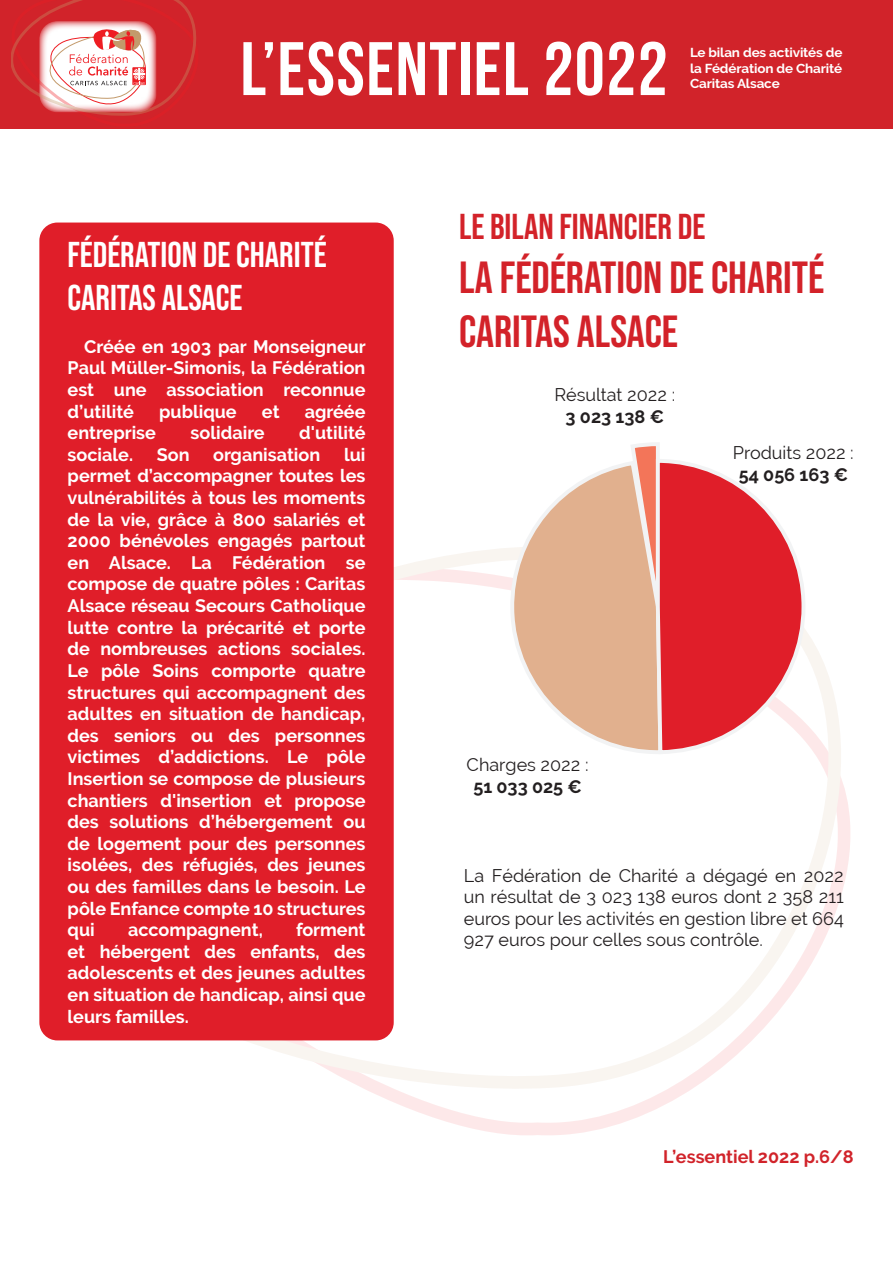
<style>
.page{position:relative;width:893px;height:1263px;background:#fff}
.page>*{position:absolute;margin:0;border:0;box-sizing:border-box;transform-origin:0 0}
.t1{font:75.6px "Bebas Neue";letter-spacing:.02em;color:#fff}
.t2{font:700 45px/54px "Bebas Neue Pro";color:#d32229}
.t3{font:700 36px "Bebas Neue Pro";color:#d32229}
.t4{font:700 35.85px/43px "Bebas Neue Pro";color:#fff}
.t5{font:700 18px/21.6px "Raleway";color:#fff;text-align:justify}
.t6{font:18px/21.6px "Raleway";color:#231f20;text-align:justify}
.t7{font:700 18px "Raleway";color:#231f20}
.t8{font:700 18px "Raleway";color:#d1232a}
.t9{font:700 12.9px/15.5px "Raleway";letter-spacing:-.01em;color:#fff;text-align:justify;scale:1.04 1}
</style>
<div class="page">
<svg style="left:411px;top:1109px;width:245px;height:26px"></svg>
<svg style="left:43px;top:548px;width:807px;height:561px"></svg>
<div style="left:0;top:0;width:893px;height:128px;background:#d1232a"></div>
<svg style="left:11px;top:0;width:185px;height:116px"></svg>
<div style="left:39px;top:223px;width:355px;height:817px;background:#e01e29;border-radius:18px"></div>
<svg style="left:507px;top:548px;width:147px;height:208px"></svg>
<svg style="left:511px;top:442px;width:149px;height:311px"></svg>
<svg style="left:654px;top:457px;width:153px;height:299px"></svg>
<h1 class="t1" style="left:240px;top:27px;width:429px">L’ESSENTIEL 2022</h1>
<p class="t9" style="left:690px;top:45px;width:148px">Le bilan des activités de la Fédération de Charité Caritas Alsace</p>
<h3 class="t4" style="left:68px;top:233px;width:261px">FÉDÉRATION DE CHARITÉ<br>CARITAS ALSACE</h3>
<p class="t5" style="left:68px;top:336px;width:300px;text-indent:17px">Créée en 1903 par Monseigneur Paul Müller-Simonis, la Fédération est une association reconnue d’utilité</p>
<p class="t5" style="left:159px;top:401px;width:79px">publique</p>
<p class="t5" style="left:262px;top:401px;width:19px">et</p>
<p class="t5" style="left:305px;top:401px;width:62px">agréée</p>
<p class="t5" style="left:68px;top:422px;width:90px">entreprise</p>
<p class="t5" style="left:191px;top:422px;width:75px">solidaire</p>
<p class="t5" style="left:299px;top:422px;width:68px">d'utilité</p>
<p class="t5" style="left:68px;top:444px;width:67px">sociale.</p>
<p class="t5" style="left:157px;top:444px;width:34px">Son</p>
<p class="t5" style="left:213px;top:444px;width:109px">organisation</p>
<p class="t5" style="left:68px;top:444px;width:299px;text-indent:276px">lui permet d’accompagner toutes les vulnérabilités à tous les moments de la vie, grâce à 800 salariés et 2000 bénévoles engagés partout en Alsace. La Fédération se compose de quatre pôles : Caritas Alsace réseau Secours Catholique lutte contre la précarité et porte de nombreuses actions sociales.<br>Le pôle Soins comporte quatre structures qui accompagnent des adultes en situation de handicap, des seniors ou des personnes victimes d’addictions. Le pôle Insertion se compose de plusieurs chantiers d'insertion et propose des solutions d’hébergement ou de logement pour des personnes isolées, des réfugiés, des jeunes ou des familles dans le besoin. Le pôle Enfance compte 10 structures qui</p>
<p class="t5" style="left:68px;top:919px;width:299px;text-indent:229px">forment et hébergent des enfants, des adolescents et des jeunes adultes en situation de handicap, ainsi que leurs familles.</p>
<p class="t5" style="left:128px;top:919px;width:136px">accompagnent,</p>
<h3 class="t3" style="left:459px;top:206px;width:248px">LE BILAN FINANCIER DE</h3>
<h2 class="t2" style="left:459px;top:250px;width:367px">LA FÉDÉRATION DE CHARITÉ<br>CARITAS ALSACE</h2>
<p class="t6" style="left:554px;top:384px;width:122px">Résultat 2022 :</p>
<p class="t7" style="left:566px;top:406px;width:100px">3 023 138 €</p>
<p class="t6" style="left:733px;top:442px;width:122px">Produits 2022 :</p>
<p class="t7" style="left:739px;top:464px;width:111px">54 056 163 €</p>
<p class="t6" style="left:467px;top:754px;width:124px">Charges 2022 :</p>
<p class="t7" style="left:473px;top:776px;width:110px">51 033 025 €</p>
<p class="t6" style="left:464px;top:864px;width:381px">La Fédération de Charité a dégagé en 2022 un résultat de 3 023 138 euros dont 2 358 211 euros pour les activités en gestion libre et 664<br>927 euros pour celles sous contrôle.</p>
<p class="t8" style="left:663px;top:1146px;width:192px">L’essentiel 2022 p.6/8</p>
</div>
